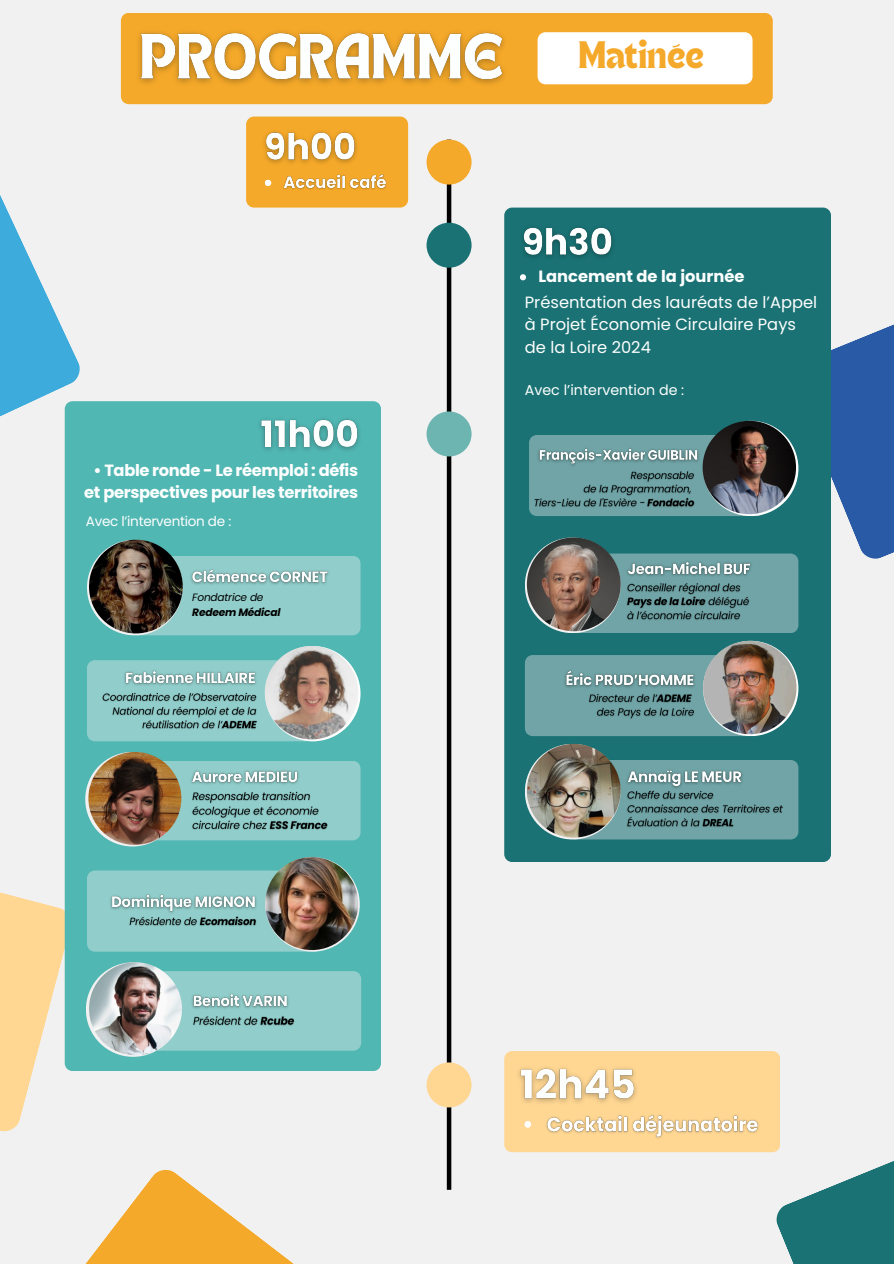
<style>
.page{position:relative;width:894px;height:1264px;background:#fff}
.page>*{position:absolute;margin:0;border:0;box-sizing:border-box;transform-origin:0 0}
.t1{font:27.75px "TANHEADLINE";color:#f5a92a}
.t2{font:16.35px/22.5px "Poppins";color:#fdfefe}
.t3{font:700 16.35px "Poppins";color:#fdfefe}
.t4{font:700 16.2px/22.5px "Poppins";letter-spacing:-.02em;color:#fdfefe;text-align:center}
.t5{font:14.25px "Poppins";color:#fdfefe}
.t6{font:13.5px "Poppins";letter-spacing:-.02em;color:#fdfefe}
.t7{font:italic 700 10.65px/14.2px "Poppins";letter-spacing:-.02em;color:#000}
.s1{font-weight:400}
</style>
<div class="page">
<div style="left:0;top:0;width:893px;height:1263px;background:#f1f1f1"></div>
<div style="left:446px;top:140px;width:5px;height:1049px;background:#000"></div>
<div style="left:426px;top:140px;width:45px;height:45px;background:#f5a92a;border-radius:50%"></div>
<div style="left:426px;top:411px;width:45px;height:45px;background:#6cb5b1;border-radius:50%"></div>
<svg style="left:0;top:884px;width:65px;height:248px"></svg>
<div style="left:65px;top:401px;width:316px;height:670px;background:#51b7b3"></div>
<img style="left:251px;top:409px;width:116px;height:51px">
<div style="left:142px;top:555px;width:218px;height:80px;background:#91cecb"></div>
<svg style="left:87px;top:539px;width:96px;height:96px"></svg>
<img style="left:89px;top:539px;width:94px;height:94px;border-radius:50%">
<img style="left:186px;top:563px;width:147px;height:26px">
<div style="left:87px;top:660px;width:236px;height:81px;background:#91cecb"></div>
<svg style="left:265px;top:646px;width:95px;height:95px"></svg>
<img style="left:265px;top:646px;width:93px;height:93px;border-radius:50%">
<img style="left:120px;top:665px;width:142px;height:25px">
<img style="left:100px;top:689px;width:160px;height:43px">
<div style="left:157px;top:760px;width:203px;height:80px;background:#91cecb"></div>
<svg style="left:85px;top:752px;width:95px;height:94px"></svg>
<img style="left:88px;top:752px;width:93px;height:92px;border-radius:50%">
<img style="left:186px;top:765px;width:117px;height:24px">
<img style="left:189px;top:788px;width:142px;height:45px">
<div style="left:87px;top:870px;width:236px;height:81px;background:#91cecb"></div>
<img style="left:265px;top:857px;width:93px;height:93px;border-radius:50%">
<img style="left:106px;top:889px;width:156px;height:28px">
<img style="left:127px;top:913px;width:132px;height:16px">
<div style="left:157px;top:971px;width:204px;height:79px;background:#91cecb"></div>
<svg style="left:86px;top:962px;width:94px;height:94px"></svg>
<img style="left:89px;top:962px;width:93px;height:93px;border-radius:50%">
<img style="left:188px;top:988px;width:105px;height:25px">
<img style="left:190px;top:1012px;width:108px;height:17px">
<div style="left:426px;top:223px;width:45px;height:45px;background:#1a7274;border-radius:50%"></div>
<div style="left:426px;top:1062px;width:45px;height:45px;background:#ffd793;border-radius:50%"></div>
<div style="left:504px;top:207px;width:326px;height:655px;background:#1a7274;border-radius:8px"></div>
<div style="left:246px;top:117px;width:162px;height:90px;background:#f5a92a;border-radius:8px"></div>
<img style="left:264px;top:131px;width:93px;height:33px">
<img style="left:264px;top:174px;width:123px;height:16px">
<img style="left:523px;top:227px;width:90px;height:31px">
<div style="left:525px;top:655px;width:235px;height:81px;background:#70a4a6"></div>
<svg style="left:703px;top:641px;width:95px;height:95px"></svg>
<img style="left:703px;top:641px;width:93px;height:93px;border-radius:50%">
<img style="left:559px;top:664px;width:140px;height:28px">
<img style="left:585px;top:690px;width:113px;height:33px">
<div style="left:579px;top:760px;width:219px;height:79px;background:#70a4a6"></div>
<svg style="left:524px;top:743px;width:96px;height:96px"></svg>
<img style="left:526px;top:743px;width:94px;height:94px;border-radius:50%">
<img style="left:622px;top:764px;width:124px;height:29px">
<img style="left:624px;top:787px;width:162px;height:44px">
<svg style="left:520px;top:274px;width:373px;height:359px"></svg>
<svg style="left:703px;top:421px;width:95px;height:95px"></svg>
<img style="left:702px;top:421px;width:93px;height:93px;border-radius:50%">
<img style="left:533px;top:444px;width:169px;height:26px">
<img style="left:531px;top:468px;width:167px;height:42px">
<div style="left:121px;top:13px;width:651px;height:91px;background:#f5a92a"></div>
<div style="left:537px;top:32px;width:215px;height:52px;background:#fff"></div>
<img style="left:128px;top:23px;width:385px;height:70px">
<svg style="left:504px;top:1051px;width:389px;height:212px"></svg>
<svg style="left:86px;top:1169px;width:206px;height:94px"></svg>
<svg style="left:0;top:195px;width:82px;height:258px"></svg>
<h4 class="t4" style="left:84px;top:458px;width:275px">• Table ronde - Le réemploi : défis et perspectives pour les territoires</h4>
<p class="t6" style="left:86px;top:511px;width:147px">Avec l’intervention de :</p>
<p class="t7" style="left:192px;top:590px;width:90px"><span class="s1">Fondatrice de<br></span>Redeem Médical</p>
<p class="t1" style="left:578px;top:39px;width:127px">Matinée</p>
<h6 class="t3" style="left:538px;top:265px;width:207px">Lancement de la journée</h6>
<p class="t2" style="left:524px;top:290px;width:294px">Présentation des lauréats de l’Appel à Projet Économie Circulaire Pays de la Loire 2024</p>
<p class="t5" style="left:524px;top:380px;width:161px">Avec l’intervention de :</p>
</div>
